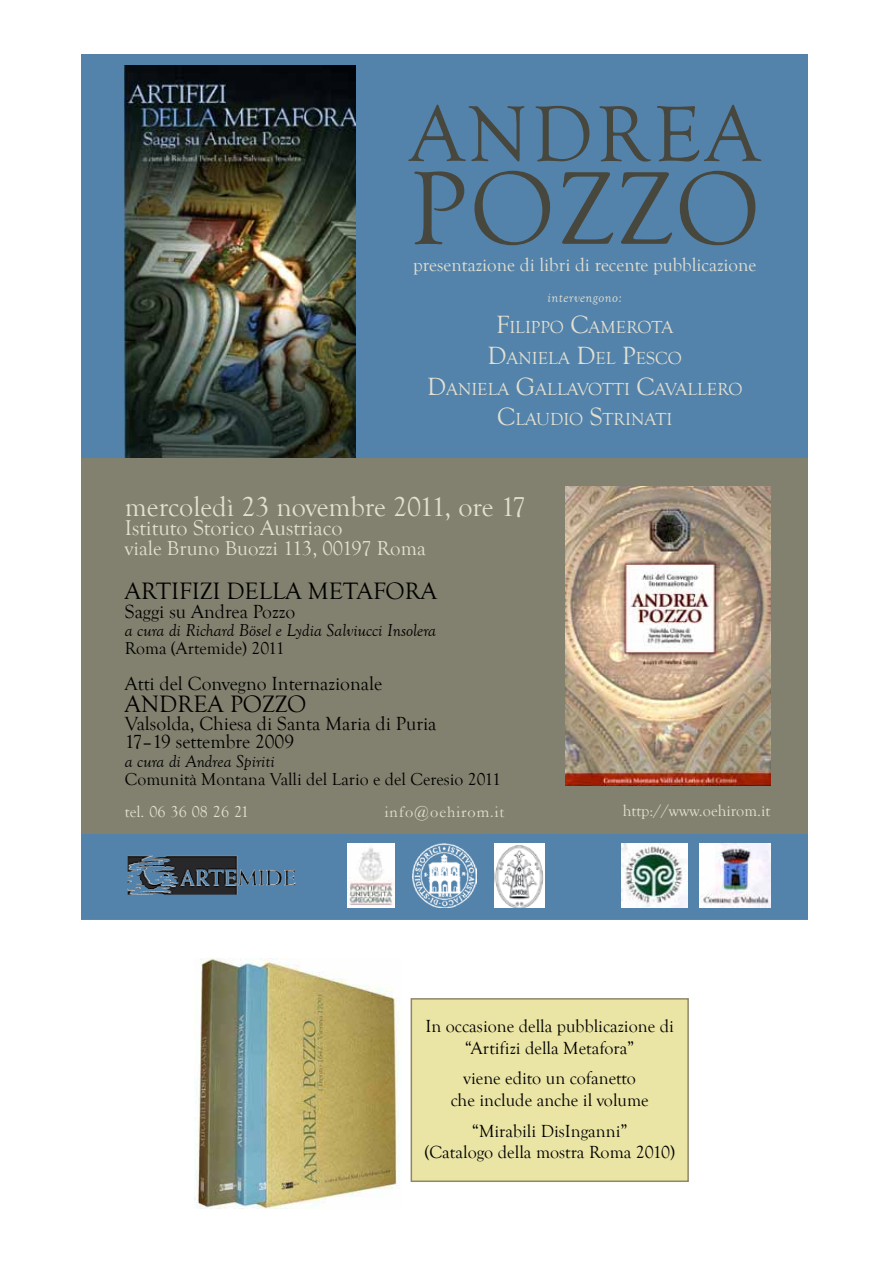
<style>
.page{position:relative;width:893px;height:1263px;background:#fff}
.page>*{position:absolute;margin:0;border:0;box-sizing:border-box;transform-origin:0 0}
.t1{font:107.4px "Goudy Old Style T";letter-spacing:.03em;color:#47473d}
.t2{font:81.3px "Goudy Old Style T";letter-spacing:.05em;color:#47473d}
.t3{font:28.05px "Goudy Old Style T";color:#e2e0d1}
.t4{font:24.45px "Goudy Old Style T";color:#000}
.t5{font:22.05px "Goudy Old Style T";color:#e2e0d1}
.t6{font:20.7px "Goudy Old Style T";color:#e2e0d1}
.t7{font:19.5px/18.3px "Goudy Old Style T";color:#000}
.t8{font:18.9px "Goudy Old Style T";color:#e2e0d1}
.t9{font:18px/21.6px "Goudy Old Style T";color:#000;text-align:center}
.t10{font:18px/30.8px "Goudy Old Style T";color:#e2e0d1;text-align:center}
.t11{font:italic 17.7px "Goudy Old Style T";color:#000}
.t12{font:17.7px "Goudy Old Style T";color:#000}
.t13{font:16.2px "Goudy Old Style T";color:#e2e0d1}
.t14{font:16.2px "Garamond";letter-spacing:.06em;color:#e2e0d1}
.t15{font:italic 14.7px "Goudy Old Style T";letter-spacing:.03em;color:#e2e0d1}
.s1{font-size:25.65px}
</style>
<div class="page">
<div style="left:411px;top:999px;width:277px;height:182px;background:#eae4a5"></div>
<div style="left:411px;top:998px;width:278px;height:184px;border:2px solid #918668"></div>
<img style="left:195px;top:958px;width:204px;height:251px">
<div style="left:81px;top:414px;width:727px;height:505px;background:#82816f"></div>
<div style="left:81px;top:54px;width:727px;height:403px;background:#5383ab"></div>
<div style="left:81px;top:834px;width:727px;height:85px;background:#5383ab"></div>
<img style="left:136px;top:856px;width:43px;height:27px">
<img style="left:566px;top:486px;width:204px;height:300px">
<img style="left:125px;top:66px;width:230px;height:391px">
<img style="left:412px;top:843px;width:65px;height:65px">
<img style="left:495px;top:844px;width:50px;height:64px">
<img style="left:348px;top:844px;width:46px;height:64px">
<img style="left:700px;top:844px;width:70px;height:64px">
<img style="left:621px;top:843px;width:67px;height:65px">
<h2 class="t2" style="left:410px;top:90px;width:351px">ANDREA</h2>
<h1 class="t1" style="left:410px;top:150px;width:351px">POZZO</h1>
<p class="t8" style="left:413px;top:255px;width:345px">presentazione di libri di recente pubblicazione</p>
<p class="t15" style="left:548px;top:290px;width:76px">intervengono:</p>
<p class="t10" style="left:427px;top:312px;width:317px"><span class="s1">F</span>ILIPPO <span class="s1">C</span>AMEROTA<br><span class="s1">D</span>ANIELA <span class="s1">D</span>EL <span class="s1">P</span>ESCO<br><span class="s1">D</span>ANIELA <span class="s1">G</span>ALLAVOTTI <span class="s1">C</span>AVALLERO<br><span class="s1">C</span>LAUDIO <span class="s1">S</span>TRINATI</p>
<h3 class="t3" style="left:125px;top:491px;width:403px">mercoledì 23 novembre 2011, ore 17</h3>
<p class="t5" style="left:125px;top:516px;width:219px">Istituto Storico Austriaco</p>
<p class="t6" style="left:125px;top:536px;width:302px">viale Bruno Buozzi 113, 00197 Roma</p>
<h3 class="t4" style="left:125px;top:578px;width:314px">ARTIFIZI DELLA METAFORA</h3>
<p class="t7" style="left:125px;top:603px;width:172px">Saggi su Andrea Pozzo</p>
<p class="t11" style="left:125px;top:621px;width:313px">a cura di Richard Bösel e Lydia Salviucci Insolera</p>
<p class="t12" style="left:125px;top:639px;width:161px">Roma (Artemide) 2011</p>
<p class="t7" style="left:125px;top:675px;width:259px">Atti del Convegno Internazionale</p>
<h3 class="t4" style="left:125px;top:690px;width:183px">ANDREA POZZO</h3>
<p class="t7" style="left:125px;top:715px;width:313px">Valsolda, Chiesa di Santa Maria di Puria<br>17–19 settembre 2009</p>
<p class="t11" style="left:125px;top:751px;width:151px">a cura di Andrea Spiriti</p>
<p class="t12" style="left:125px;top:770px;width:378px">Comunità Montana Valli del Lario e del Ceresio 2011</p>
<p class="t13" style="left:125px;top:803px;width:126px">tel. 06 36 08 26 21</p>
<p class="t14" style="left:385px;top:801px;width:121px">info@oehirom.it</p>
<p class="t13" style="left:623px;top:802px;width:149px">http://www.oehirom.it</p>
<p class="t9" style="left:426px;top:1016px;width:250px">In occasione della pubblicazione di “Artifizi della Metafora”</p>
<p class="t9" style="left:451px;top:1068px;width:200px">viene edito un cofanetto che include anche il volume</p>
<p class="t9" style="left:424px;top:1120px;width:252px">“Mirabili DisInganni”<br>(Catalogo della mostra Roma 2010)</p>
</div>
